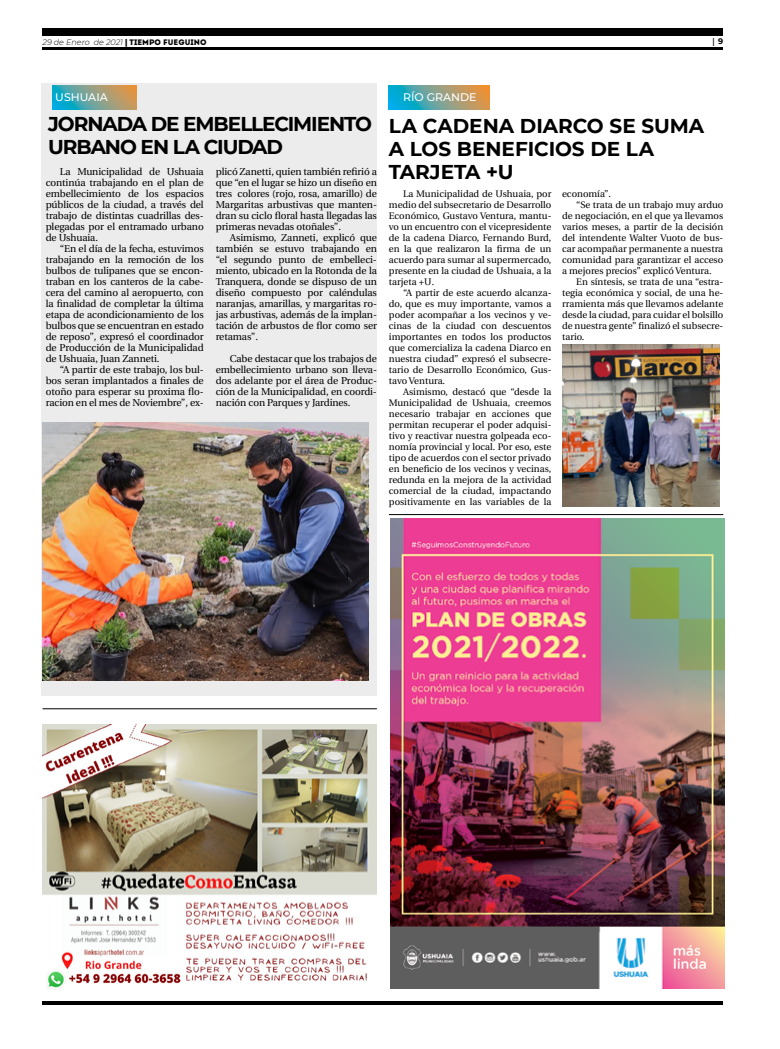
<style>
.page{position:relative;width:780px;height:1049px;background:#fff}
.page>*{position:absolute;margin:0;border:0;box-sizing:border-box;transform-origin:0 0}
.t1{font:700 20px/23px "Montserrat";letter-spacing:-.005em;color:#000}
.t2{font:700 20px/23px "Montserrat";letter-spacing:-.05em;color:#000}
.t3{font:500 11px "Montserrat";color:#fff}
.t4{font:10px/11px "Utopia";letter-spacing:-.01em;color:#000;text-align:justify}
.t5{font:9.5px/11px "Utopia";color:#000;text-align:justify}
.t6{font:italic 300 8px "Montserrat";color:#000}
.t7{font:700 8px "Utopia";color:#000}
.s1{font-family:"Fedra Sans Pro";font-weight:700;font-style:normal}
.s2{font-family:"Intro";font-weight:400;font-style:normal}
.s3{font-family:"Montserrat"}
</style>
<div class="page">
<hr style="left:43px;top:48px;width:680px;height:2px;background:#000">
<div style="left:43px;top:28px;width:680px;height:7px;background:#000"></div>
<hr style="left:43px;top:1001px;width:680px;height:4px;background:#000">
<img style="left:390px;top:519px;width:334px;height:469px">
<div style="left:41px;top:84px;width:336px;height:612px;background:#ececed"></div>
<svg style="left:52px;top:85px;width:84px;height:24px;background:#78a190"></svg>
<img style="left:42px;top:724px;width:335px;height:265px">
<hr style="left:389px;top:514px;width:334px;height:1px;background:#000">
<svg style="left:389px;top:85px;width:100px;height:24px;background:#77a08f"></svg>
<img style="left:43px;top:423px;width:326px;height:257px">
<hr style="left:43px;top:708px;width:334px;height:1px;background:#000">
<img style="left:562px;top:344px;width:157px;height:162px">
<p class="t6" style="left:43px;top:36px;width:165px">29 de Enero de 2021 <span class="s1">|</span> <span class="s2">TIEMPO FUEGUINO</span></p>
<p class="t7" style="left:712px;top:37px;width:12px">| <span class="s3">9</span></p>
<p class="t3" style="left:55px;top:89px;width:54px">USHUAIA</p>
<h1 class="t2" style="left:48px;top:112px;width:325px">JORNADA DE EMBELLECIMIENTO<br>URBANO EN LA CIUDAD</h1>
<p class="t4" style="left:46px;top:166px;width:160px;text-indent:14px">La Municipalidad de Ushuaia continúa trabajando en el plan de embellecimiento de los espacios públicos de la ciudad, a través del trabajo de distintas cuadrillas des&shy;plegadas por el entramado urbano de Ushuaia.</p>
<p class="t4" style="left:46px;top:243px;width:160px;text-indent:14px">“En el día de la fecha, estuvimos trabajando en la remoción de los bulbos de tulipanes que se encon&shy;traban en los canteros de la cabe&shy;cera del camino al aeropuerto, con la finalidad de completar la última etapa de acondicionamiento de los bulbos que se encuentran en estado de reposo”, expresó el coordinador de Producción de la Municipalidad de Ushuaia, Juan Zanneti.</p>
<p class="t4" style="left:46px;top:364px;width:160px;text-indent:14px">“A partir de este trabajo, los bul&shy;bos seran implantados a finales de otoño para esperar su proxima flo&shy;racion en el mes de Noviembre”, ex-</p>
<p class="t4" style="left:216px;top:166px;width:163px">plicó Zanetti, quien también refirió a que “en el lugar se hizo un diseño en tres colores (rojo, rosa, amarillo) de Margaritas arbustivas que manten&shy;dran su ciclo floral hasta llegadas las primeras nevadas otoñales”.</p>
<p class="t4" style="left:216px;top:232px;width:163px;text-indent:14px">Asimismo, Zanneti, explicó que también se estuvo trabajando en “el segundo punto de embelleci&shy;miento, ubicado en la Rotonda de la Tranquera, donde se dispuso de un diseño compuesto por caléndulas naranjas, amarillas, y margaritas ro&shy;jas arbustivas, además de la implan&shy;tación de arbustos de flor como ser retamas”.</p>
<p class="t4" style="left:216px;top:353px;width:163px;text-indent:14px">Cabe destacar que los trabajos de embellecimiento urbano son lleva&shy;dos adelante por el área de Produc&shy;ción de la Municipalidad, en coordi&shy;nación con Parques y Jardines.</p>
<p class="t3" style="left:403px;top:90px;width:8px">RÍO</p>
<p class="t3" style="left:426px;top:90px;width:10px">GRANDE</p>
<h1 class="t1" style="left:389px;top:113px;width:317px">LA CADENA DIARCO SE SUMA<br>A LOS BENEFICIOS DE LA<br>TARJETA +U</h1>
<p class="t5" style="left:562px;top:189px;width:51px">economía”.</p>
<p class="t5" style="left:576px;top:200px;width:148px">“Se trata de un trabajo muy arduo</p>
<p class="t5" style="left:562px;top:211px;width:163px">de negociación, en el que ya llevamos</p>
<p class="t5" style="left:562px;top:222px;width:163px">varios meses, a partir de la decisión</p>
<p class="t5" style="left:562px;top:233px;width:163px">del intendente Walter Vuoto de bus-</p>
<p class="t5" style="left:562px;top:244px;width:163px">car acompañar permanente a nuestra</p>
<p class="t5" style="left:562px;top:255px;width:163px">comunidad para garantizar el acceso</p>
<p class="t5" style="left:562px;top:266px;width:151px">a mejores precios” explicó Ventura.</p>
<p class="t5" style="left:576px;top:277px;width:148px">En síntesis, se trata de una “estra-</p>
<p class="t5" style="left:562px;top:288px;width:163px">tegia económica y social, de una he-</p>
<p class="t5" style="left:562px;top:299px;width:163px">rramienta más que llevamos adelante</p>
<p class="t5" style="left:562px;top:310px;width:163px">desde la ciudad, para cuidar el bolsillo</p>
<p class="t5" style="left:562px;top:321px;width:163px">de nuestra gente” finalizó el subsecre-</p>
<p class="t5" style="left:562px;top:332px;width:24px">tario.</p>
<p class="t5" style="left:389px;top:189px;width:164px;text-indent:14px">La Municipalidad de Ushuaia, por medio del subsecretario de Desarrollo Económico, Gustavo Ventura, mantu&shy;vo un encuentro con el vicepresidente de la cadena Diarco, Fernando Burd, en la que realizaron la firma de un acuerdo para sumar al supermercado, presente en la ciudad de Ushuaia, a la tarjeta +U.</p>
<p class="t5" style="left:389px;top:288px;width:164px;text-indent:14px">“A partir de este acuerdo alcanza&shy;do, que es muy importante, vamos a poder acompañar a los vecinos y ve&shy;cinas de la ciudad con descuentos importantes en todos los productos que comercializa la cadena Diarco en nuestra ciudad” expresó el subsecre&shy;tario de Desarrollo Económico, Gus&shy;tavo Ventura.</p>
<p class="t5" style="left:389px;top:387px;width:164px;text-indent:14px">Asimismo, destacó que “desde la Municipalidad de Ushuaia, creemos necesario trabajar en acciones que permitan recuperar el poder adquisi&shy;tivo y reactivar nuestra golpeada eco&shy;nomía provincial y local. Por eso, este tipo de acuerdos con el sector privado en beneficio de los vecinos y vecinas, redunda en la mejora de la actividad comercial de la ciudad, impactando positivamente en las variables de la</p>
</div>
